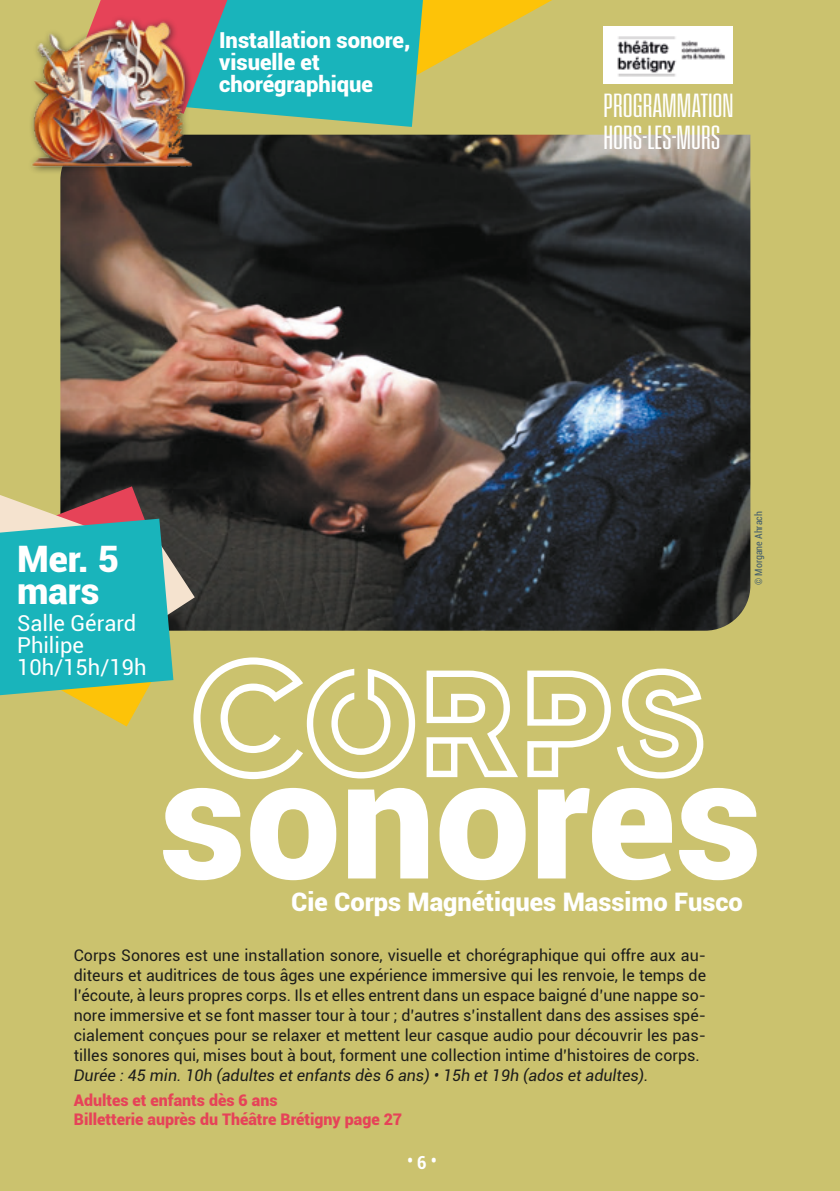
<style>
.page{position:relative;width:840px;height:1191px;background:#fff}
.page>*{position:absolute;margin:0;border:0;box-sizing:border-box;transform-origin:0 0}
.t1{font:900 168.2px "Roboto";color:#fff}
.t2{font:168.2px "NEONLED Light";color:#fff}
.GAUCHE_DATE{font:900 36.4px "Roboto";color:#fff}
.GAUCHE_DATE-2{font:32px/32px "Pressio No.32";color:#fff}
.t3{font:900 25.4px "Roboto";color:#fff}
.t4{font:900 22px/22px "Roboto";color:#fff}
.GAUCHE_DATE-3{font:21.8px/22px "Roboto";color:#fff}
.t5{font:700 condensed 18px "Roboto";color:#fff}
.t6{font:16px/20px "Roboto";color:#1d1d1b;text-align:justify}
.t7{font:italic 16px "Roboto";color:#1d1d1b}
.t8{font:900 16px "Roboto";color:#e64358}
.t9{font:condensed 10px "Roboto";color:#46606c}
</style>
<div class="page">
<div style="left:0;top:0;width:839px;height:1191px;background:#cbc26e"></div>
<svg style="left:228px;top:0;width:324px;height:127px;background:#6fba8c"></svg>
<img style="left:60px;top:135px;width:690px;height:495px">
<div style="left:603px;top:26px;width:129px;height:58px;background:#fff"></div>
<img style="left:617px;top:36px;width:108px;height:41px">
<img style="left:0;top:0;width:228px;height:198px">
<svg style="left:0;top:483px;width:195px;height:243px;background:#57a492"></svg>
<p class="t4" style="left:219px;top:28px;width:193px">Installation sonore, visuelle et chorégraphique</p>
<p class="GAUCHE_DATE-2" style="left:603px;top:89px;width:131px">PROGRAMMATION<br>HORS-LES-MURS</p>
<p class="GAUCHE_DATE" style="left:17px;top:533px;width:103px">Mer. 5</p>
<p class="GAUCHE_DATE" style="left:17px;top:565px;width:84px">mars</p>
<p class="GAUCHE_DATE-3" style="left:17px;top:612px;width:121px">Salle Gérard<br>Philipe</p>
<p class="GAUCHE_DATE-3" style="left:17px;top:656px;width:131px">10h/15h/19h</p>
<p class="t2" style="left:190px;top:655px;width:519px">CORPS</p>
<p class="t9" style="left:751px;top:585px;width:75px;rotate:-90deg">© Morgane Ahrach</p>
<p class="t1" style="left:160px;top:699px;width:603px">sonores</p>
<p class="t3" style="left:291px;top:884px;width:453px">Cie Corps Magnétiques Massimo Fusco</p>
<p class="t6" style="left:74px;top:944px;width:633px">Corps Sonores est une installation sonore, visuelle et chorégraphique qui offre aux au&shy;diteurs et auditrices de tous âges une expérience immersive qui les renvoie, le temps de l’écoute, à leurs propres corps. Ils et elles entrent dans un espace baigné d’une nappe so&shy;nore immersive et se font masser tour à tour ; d’autres s’installent dans des assises spé&shy;cialement conçues pour se relaxer et mettent leur casque audio pour découvrir les pas&shy;tilles sonores qui, mises bout à bout, forment une collection intime d’histoires de corps.</p>
<p class="t7" style="left:74px;top:1064px;width:575px">Durée : 45 min. 10h (adultes et enfants dès 6 ans) • 15h et 19h (ados et adultes).</p>
<p class="t8" style="left:74px;top:1088px;width:205px">Adultes et enfants dès 6 ans</p>
<p class="t8" style="left:74px;top:1108px;width:330px">Billetterie auprès du Théâtre Brétigny page 27</p>
<p class="t5" style="left:407px;top:1148px;width:31px">• 6 •</p>
</div>
